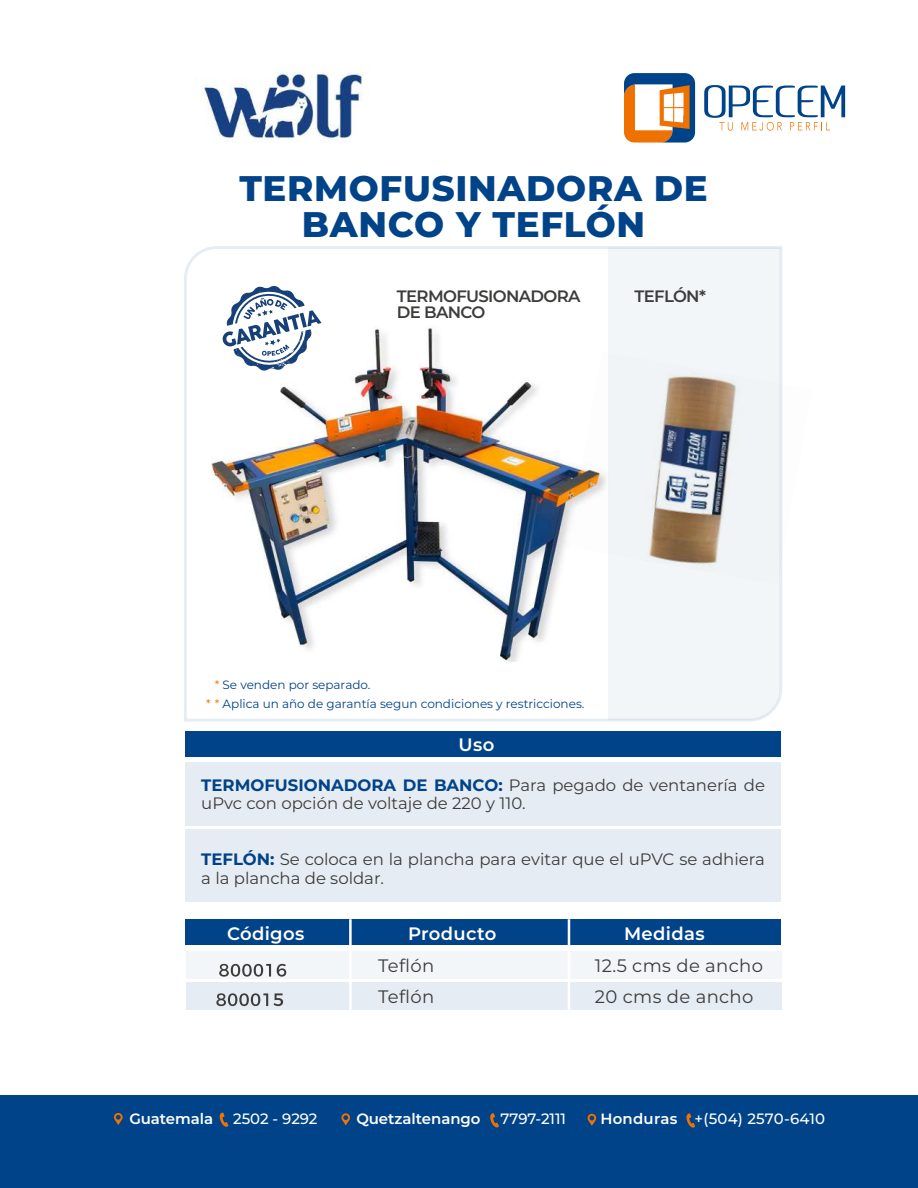
<style>
.page{position:relative;width:918px;height:1188px;background:#fff}
.page>*{position:absolute;margin:0;border:0;box-sizing:border-box;transform-origin:0 0}
.t1{font:800 35.55px/36.5px "Montserrat";letter-spacing:.02em;color:#004389;text-align:center}
.t2{font:18px/30.6px "Montserrat";letter-spacing:.02em;color:#3c3c3b}
.t3{font:600 18px "Montserrat";letter-spacing:.02em;color:#fff}
.t4{font:16.5px/18.6px "Montserrat";color:#3c3c3b}
.t5{font:600 16.5px/15.6px "Montserrat";letter-spacing:-.04em;color:#3c3c3b}
.t6{font:600 15px "Montserrat";letter-spacing:-.005em;color:#fff}
.t7{font:500 15px "Montserrat";letter-spacing:.015em;color:#fff}
.t8{font:500 15px "Montserrat";letter-spacing:-.005em;color:#fff}
.t9{font:12px/18.6px "Montserrat";color:#004389}
.s1{color:#ef7100}
.s2{font-weight:700;color:#004389}
.s3{font-weight:600}
</style>
<div class="page">
<svg style="left:704px;top:85px;width:141px;height:46px"></svg>
<svg style="left:624px;top:73px;width:71px;height:70px"></svg>
<div style="left:0;top:1095px;width:918px;height:93px;background:#004389"></div>
<svg style="left:114px;top:1113px;width:9px;height:12px"></svg>
<svg style="left:219px;top:1112px;width:9px;height:15px"></svg>
<svg style="left:490px;top:1113px;width:9px;height:14px"></svg>
<svg style="left:341px;top:1113px;width:9px;height:12px"></svg>
<svg style="left:686px;top:1113px;width:9px;height:15px"></svg>
<svg style="left:588px;top:1114px;width:8px;height:12px"></svg>
<div style="left:185px;top:919px;width:596px;height:25px;background:#004389"></div>
<svg style="left:184px;top:246px;width:598px;height:476px"></svg>
<div style="left:185px;top:763px;width:596px;height:63px;background:#e6ecf3"></div>
<div style="left:185px;top:829px;width:596px;height:73px;background:#e6ecf3"></div>
<div style="left:186px;top:982px;width:595px;height:27px;background:#e6ecf3"></div>
<div style="left:186px;top:951px;width:595px;height:27px;background:#f3f6f9"></div>
<div style="left:185px;top:732px;width:596px;height:25px;background:#004389"></div>
<svg style="left:216px;top:993px;width:67px;height:13px"></svg>
<hr style="left:349px;top:919px;width:3px;height:128px;background:#fff">
<hr style="left:568px;top:919px;width:2px;height:128px;background:#fff">
<svg style="left:223px;top:286px;width:98px;height:85px"></svg>
<svg style="left:219px;top:964px;width:67px;height:13px"></svg>
<img style="left:196px;top:66px;width:173px;height:76px">
<h1 class="t1" style="left:239px;top:169px;width:470px">TERMOFUSINADORA DE<br>BANCO Y TEFLÓN</h1>
<p class="t5" style="left:397px;top:288px;width:185px">TERMOFUSIONADORA<br>DE BANCO</p>
<p class="t5" style="left:635px;top:288px;width:73px">TEFLÓN*</p>
<p class="t9" style="left:206px;top:675px;width:380px;text-indent:9px"><span class="s1">*</span> Se venden por separado.<br><span class="s1">* *</span> Aplica un año de garantía segun condiciones y restricciones.</p>
<p class="t3" style="left:459px;top:732px;width:37px">Uso</p>
<p class="t4" style="left:201px;top:775px;width:565px"><span class="s2">TERMOFUSIONADORA DE BANCO:</span> Para pegado de ventanería de uPvc con opción de voltaje de 220 y 110.</p>
<p class="t4" style="left:201px;top:850px;width:565px"><span class="s2">TEFLÓN:</span> Se coloca en la plancha para evitar que el uPVC se adhiera a la plancha de soldar.</p>
<p class="t3" style="left:227px;top:921px;width:79px">Códigos</p>
<p class="t3" style="left:408px;top:921px;width:90px">Producto</p>
<p class="t3" style="left:624px;top:921px;width:82px">Medidas</p>
<p class="t2" style="left:378px;top:950px;width:58px">Teflón<br>Teflón</p>
<p class="t2" style="left:595px;top:950px;width:170px">12.5 cms de ancho<br>20 cms de ancho</p>
<p class="t6" style="left:129px;top:1109px;width:85px">Guatemala</p>
<p class="t8" style="left:233px;top:1109px;width:86px">2502 - 9292</p>
<p class="t6" style="left:356px;top:1109px;width:126px">Quetzaltenango</p>
<p class="t8" style="left:501px;top:1109px;width:67px">7797-2111</p>
<p class="t7" style="left:600px;top:1109px;width:226px"><span class="s3">Honduras</span> +(504) 2570-6410</p>
</div>
